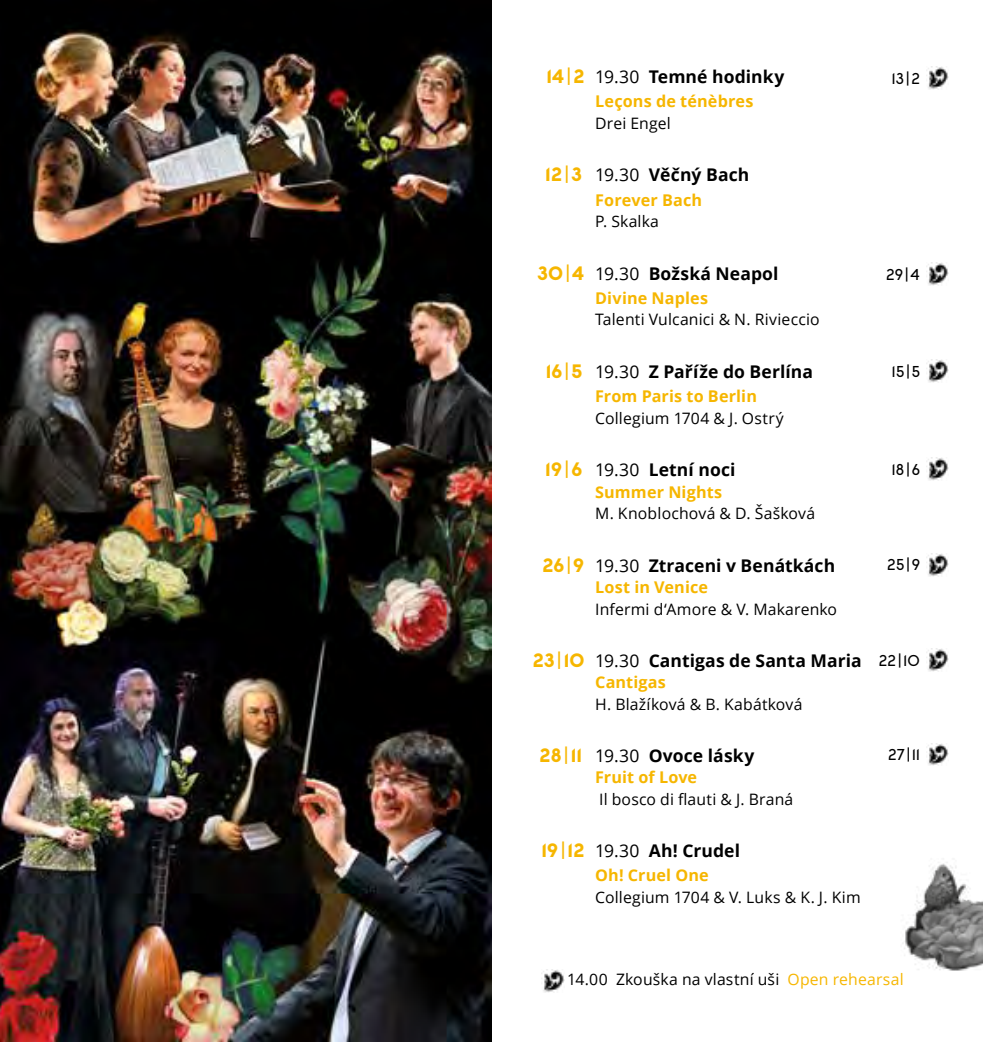
<style>
.page{position:relative;width:983px;height:1042px;background:#fff}
.page>*{position:absolute;margin:0;border:0;box-sizing:border-box;transform-origin:0 0}
.t1{font:700 17.5px "Open Sans";letter-spacing:.005em;color:#000}
.t2{font:700 16.1px "Open Sans";letter-spacing:.01em;color:#f6b600}
.t3{font:15.75px "Open Sans";letter-spacing:.01em;color:#000}
.t4{font:15.75px "Raisonneuprava";letter-spacing:.01em;color:#000}
.s1{font-family:"Raisonneuprava";font-weight:800;font-size:19.43px;color:#f6b600}
.s2{font-family:"Raisonneuprava";font-weight:400;font-size:19.43px;color:#f6b600}
.s3{font-weight:400}
.s4{color:#f6b600}
</style>
<div class="page">
<img style="left:926px;top:263px;width:22px;height:23px">
<img style="left:926px;top:360px;width:22px;height:22px">
<img style="left:926px;top:458px;width:22px;height:22px">
<img style="left:926px;top:553px;width:22px;height:23px">
<img style="left:926px;top:648px;width:22px;height:23px">
<img style="left:928px;top:743px;width:20px;height:23px">
<img style="left:541px;top:969px;width:23px;height:23px">
<img style="left:926px;top:66px;width:22px;height:23px">
<img style="left:0;top:0;width:491px;height:1042px">
<img style="left:902px;top:862px;width:80px;height:109px">
<p class="t1" style="left:546px;top:64px;width:239px"><span class="s1">14</span><span class="s2">|</span><span class="s1">2</span> <span class="s3">19.30</span> Temné hodinky</p>
<p class="t2" style="left:595px;top:90px;width:160px">Leçons de ténèbres</p>
<p class="t3" style="left:595px;top:113px;width:77px">Drei Engel</p>
<p class="t1" style="left:545px;top:163px;width:205px"><span class="s1">12</span><span class="s2">|</span><span class="s1">3</span> <span class="s3">19.30</span> Věčný Bach</p>
<p class="t2" style="left:595px;top:188px;width:108px">Forever Bach</p>
<p class="t3" style="left:595px;top:211px;width:65px">P. Skalka</p>
<p class="t1" style="left:537px;top:261px;width:243px"><span class="s1">30</span><span class="s2">|</span><span class="s1">4</span> <span class="s3">19.30</span> Božská Neapol</p>
<p class="t2" style="left:595px;top:287px;width:114px">Divine Naples</p>
<p class="t3" style="left:595px;top:309px;width:226px">Talenti Vulcanici &amp; N. Rivieccio</p>
<p class="t1" style="left:545px;top:359px;width:269px"><span class="s1">16</span><span class="s2">|</span><span class="s1">5</span> <span class="s3">19.30</span> Z Paříže do Berlína</p>
<p class="t2" style="left:595px;top:385px;width:163px">From Paris to Berlin</p>
<p class="t3" style="left:595px;top:407px;width:190px">Collegium 1704 &amp; J. Ostrý</p>
<p class="t1" style="left:545px;top:457px;width:192px"><span class="s1">19</span><span class="s2">|</span><span class="s1">6</span> <span class="s3">19.30</span> Letní noci</p>
<p class="t2" style="left:595px;top:480px;width:128px">Summer Nights</p>
<p class="t3" style="left:595px;top:503px;width:221px">M. Knoblochová &amp; D. Šašková</p>
<p class="t1" style="left:542px;top:553px;width:294px"><span class="s1">26</span><span class="s2">|</span><span class="s1">9</span> <span class="s3">19.30</span> Ztraceni v Benátkách</p>
<p class="t2" style="left:595px;top:576px;width:114px">Lost in Venice</p>
<p class="t3" style="left:595px;top:598px;width:243px">Infermi d‘Amore &amp; V. Makarenko</p>
<p class="t1" style="left:532px;top:648px;width:330px"><span class="s1">23</span><span class="s2">|</span><span class="s1">10</span> <span class="s3">19.30</span> Cantigas de Santa Maria</p>
<p class="t2" style="left:595px;top:671px;width:72px">Cantigas</p>
<p class="t3" style="left:595px;top:693px;width:209px">H. Blažíková &amp; B. Kabátková</p>
<p class="t1" style="left:539px;top:743px;width:216px"><span class="s1">28</span><span class="s2">|</span><span class="s1">11</span> <span class="s3">19.30</span> Ovoce lásky</p>
<p class="t2" style="left:595px;top:766px;width:103px">Fruit of Love</p>
<p class="t3" style="left:599px;top:788px;width:196px">Il bosco di flauti &amp; J. Braná</p>
<p class="t1" style="left:541px;top:838px;width:200px"><span class="s1">19</span><span class="s2">|</span><span class="s1">12</span> <span class="s3">19.30</span> Ah! Crudel</p>
<p class="t2" style="left:595px;top:864px;width:115px">Oh! Cruel One</p>
<p class="t3" style="left:595px;top:886px;width:267px">Collegium 1704 &amp; V. Luks &amp; K. J. Kim</p>
<p class="t4" style="left:891px;top:68px;width:30px">13|2</p>
<p class="t4" style="left:885px;top:265px;width:35px">29|4</p>
<p class="t4" style="left:891px;top:361px;width:30px">15|5</p>
<p class="t4" style="left:891px;top:459px;width:30px">18|6</p>
<p class="t4" style="left:887px;top:555px;width:34px">25|9</p>
<p class="t4" style="left:878px;top:650px;width:43px">22|10</p>
<p class="t4" style="left:887px;top:745px;width:33px">27|11</p>
<p class="t3" style="left:567px;top:969px;width:338px">14.00 Zkouška na vlastní uši <span class="s4">Open rehearsal</span></p>
</div>
